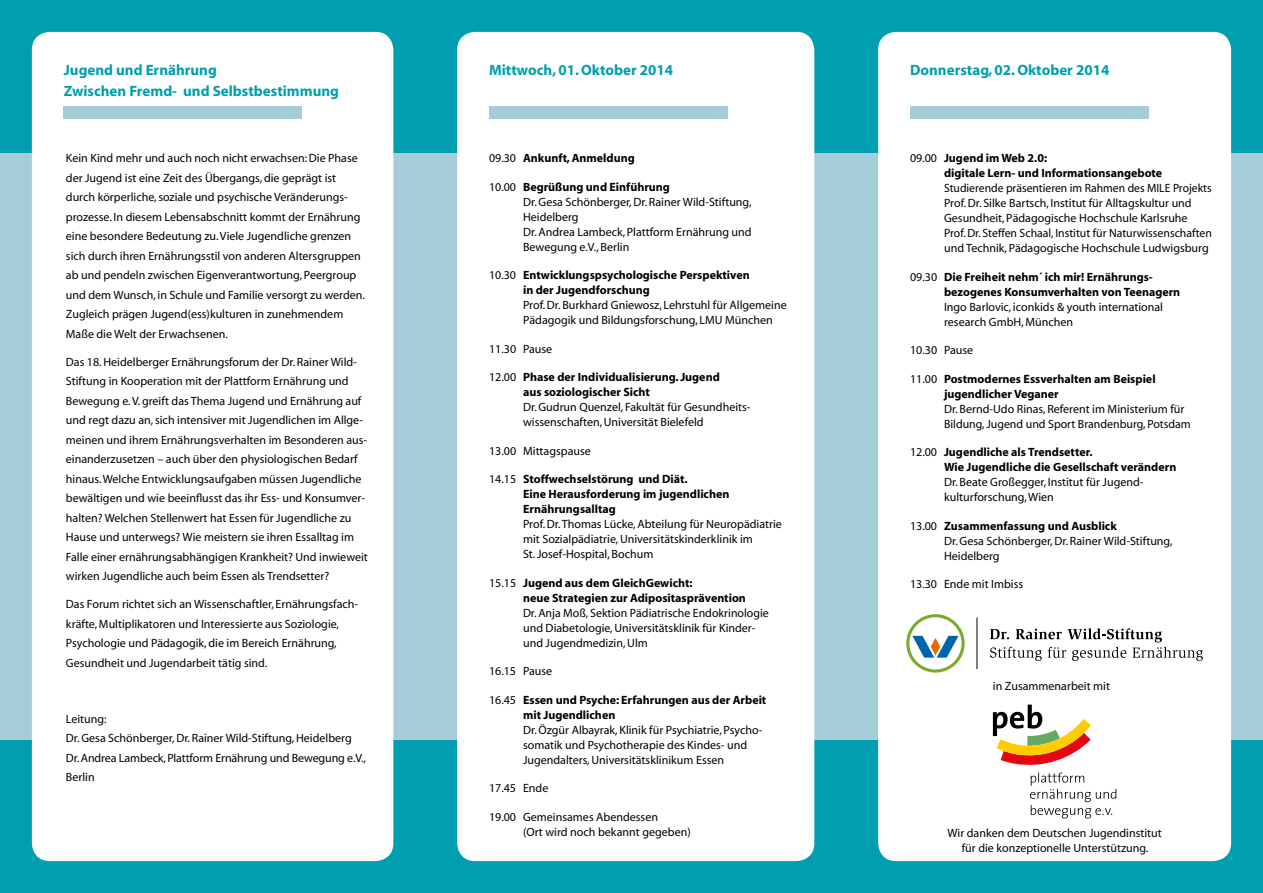
<style>
.page{position:relative;width:1263px;height:893px;background:#009eb0}
.page>*{position:absolute;margin:0;border:0;box-sizing:border-box;transform-origin:0 0}
.t1{font:700 15px/21px "Myriad";color:#009eb0}
.t2{font:12px/19.5px "Myriad";color:#000}
.t3{font:700 12px/15px "Myriad";color:#000}
.s1{font-weight:400}
.s2{font-weight:700}
</style>
<div class="page">
<div style="left:0;top:153px;width:1263px;height:587px;background:#a5cdd8"></div>
<div style="left:32px;top:32px;width:361px;height:829px;background:#fff;border-radius:18px"></div>
<div style="left:457px;top:32px;width:357px;height:829px;background:#fff;border-radius:18px"></div>
<div style="left:878px;top:32px;width:353px;height:829px;background:#fff;border-radius:18px"></div>
<svg style="left:993px;top:705px;width:123px;height:113px"></svg>
<div style="left:64px;top:106px;width:238px;height:13px;background:#a5cdd8"></div>
<svg style="left:990px;top:628px;width:213px;height:33px"></svg>
<hr style="left:977px;top:618px;width:1px;height:51px;background:#000">
<div style="left:906px;top:614px;width:59px;height:59px;border:3px solid #79ac2c;border-radius:50%"></div>
<svg style="left:912px;top:636px;width:46px;height:22px"></svg>
<div style="left:489px;top:106px;width:238px;height:13px;background:#a5cdd8"></div>
<div style="left:910px;top:106px;width:238px;height:13px;background:#a5cdd8"></div>
<p class="t1" style="left:64px;top:60px;width:277px">Jugend und Ernährung<br>Zwischen Fremd- und Selbstbestimmung</p>
<p class="t1" style="left:489px;top:60px;width:186px">Mittwoch, 01. Oktober 2014</p>
<p class="t2" style="left:66px;top:149px;width:301px">Kein Kind mehr und auch noch nicht erwachsen: Die Phase der Jugend ist eine Zeit des Übergangs, die geprägt ist durch körperliche, soziale und psychische Veränderungs&shy;prozesse. In diesem Lebensabschnitt kommt der Ernährung eine besondere Bedeutung zu. Viele Jugendliche grenzen sich durch ihren Ernährungsstil von anderen Altersgruppen ab und pendeln zwischen Eigenverantwortung, Peergroup und dem Wunsch, in Schule und Familie versorgt zu werden.<br>Zugleich prägen Jugend(ess)kulturen in zunehmendem Maße die Welt der Erwachsenen.</p>
<p class="t2" style="left:66px;top:352px;width:303px">Das 18. Heidelberger Ernährungsforum der Dr. Rainer Wild-Stiftung in Kooperation mit der Plattform Ernährung und Bewegung e. V. greift das Thema Jugend und Ernährung auf und regt dazu an, sich intensiver mit Jugendlichen im Allge&shy;meinen und ihrem Ernährungsverhalten im Besonderen aus&shy;einanderzusetzen – auch über den physiologischen Bedarf hinaus. Welche Entwicklungsaufgaben müssen Jugendliche bewältigen und wie beeinflusst das ihr Ess- und Konsumver&shy;halten? Welchen Stellenwert hat Essen für Jugendliche zu Hause und unterwegs? Wie meistern sie ihren Essalltag im Falle einer ernährungsabhängigen Krankheit? Und inwieweit wirken Jugendliche auch beim Essen als Trendsetter?</p>
<p class="t2" style="left:66px;top:595px;width:294px">Das Forum richtet sich an Wissenschaftler, Ernährungsfach&shy;kräfte, Multiplikatoren und Interessierte aus Soziologie, Psychologie und Pädagogik, die im Bereich Ernährung, Gesundheit und Jugendarbeit tätig sind.</p>
<p class="t2" style="left:66px;top:709px;width:302px">Leitung:<br>Dr. Gesa Schönberger, Dr. Rainer Wild-Stiftung, Heidelberg Dr. Andrea Lambeck, Plattform Ernährung und Bewegung e.V., Berlin</p>
<p class="t3" style="left:489px;top:151px;width:147px"><span class="s1">09.30</span> Ankunft, Anmeldung</p>
<p class="t2" style="left:523px;top:180px;width:230px;line-height:15px;text-indent:-34px">10.00 <span class="s2">Begrüßung und Einführung<br></span>Dr. Gesa Schönberger, Dr. Rainer Wild-Stiftung,<br>Heidelberg<br>Dr. Andrea Lambeck, Plattform Ernährung und<br>Bewegung e.V., Berlin</p>
<p class="t3" style="left:523px;top:268px;width:228px;text-indent:-34px"><span class="s1">10.30</span> Entwicklungspsychologische Perspektiven in der Jugendforschung</p>
<p class="t2" style="left:523px;top:298px;width:265px;line-height:15px">Prof. Dr. Burkhard Gniewosz, Lehrstuhl für Allgemeine<br>Pädagogik und Bildungsforschung, LMU München</p>
<p class="t2" style="left:489px;top:339px;width:65px">11.30 Pause</p>
<p class="t3" style="left:523px;top:370px;width:198px;text-indent:-34px"><span class="s1">12.00</span> Phase der Individualisierung. Jugend aus soziologischer Sicht</p>
<p class="t2" style="left:523px;top:400px;width:229px;line-height:15px">Dr. Gudrun Quenzel, Fakultät für Gesundheits&shy;wissenschaften, Universität Bielefeld</p>
<p class="t2" style="left:489px;top:441px;width:103px">13.00 Mittagspause</p>
<p class="t3" style="left:523px;top:472px;width:208px;text-indent:-34px"><span class="s1">14.15</span> Stoffwechselstörung und Diät.<br>Eine Herausforderung im jugendlichen<br>Ernährungsalltag</p>
<p class="t2" style="left:523px;top:517px;width:260px;line-height:15px">Prof. Dr. Thomas Lücke, Abteilung für Neuropädiatrie mit Sozialpädiatrie, Universitätskinderklinik im<br>St. Josef-Hospital, Bochum</p>
<p class="t3" style="left:523px;top:575px;width:224px;text-indent:-34px"><span class="s1">15.15</span> Jugend aus dem GleichGewicht:<br>neue Strategien zur Adipositasprävention</p>
<p class="t2" style="left:523px;top:606px;width:247px;line-height:15px">Dr. Anja Moß, Sektion Pädiatrische Endokrinologie und Diabetologie, Universitätsklinik für Kinder&shy;und Jugendmedizin, Ulm</p>
<p class="t2" style="left:489px;top:662px;width:65px">16.15 Pause</p>
<p class="t3" style="left:523px;top:692px;width:245px;text-indent:-34px"><span class="s1">16.45</span> Essen und Psyche: Erfahrungen aus der Arbeit mit Jugendlichen</p>
<p class="t2" style="left:523px;top:723px;width:241px;line-height:15px">Dr. Özgür Albayrak, Klinik für Psychiatrie, Psycho&shy;somatik und Psychotherapie des Kindes- und<br>Jugendalters, Universitätsklinikum Essen</p>
<p class="t2" style="left:489px;top:779px;width:61px">17.45 Ende</p>
<p class="t2" style="left:523px;top:810px;width:169px;line-height:15px;text-indent:-34px">19.00 Gemeinsames Abendessen<br>(Ort wird noch bekannt gegeben)</p>
<p class="t1" style="left:910px;top:60px;width:201px">Donnerstag, 02. Oktober 2014</p>
<p class="t3" style="left:944px;top:151px;width:220px;text-indent:-34px"><span class="s1">09.00</span> Jugend im Web 2.0:<br>digitale Lern- und Informationsangebote</p>
<p class="t2" style="left:944px;top:181px;width:269px;line-height:15px">Studierende präsentieren im Rahmen des MILE Projekts Prof. Dr. Silke Bartsch, Institut für Alltagskultur und Gesundheit, Pädagogische Hochschule Karlsruhe Prof. Dr. Steffen Schaal, Institut für Naturwissenschaften und Technik, Pädagogische Hochschule Ludwigsburg</p>
<p class="t3" style="left:944px;top:269px;width:238px;text-indent:-34px"><span class="s1">09.30</span> Die Freiheit nehm´ ich mir! Ernährungs&shy;bezogenes Konsumverhalten von Teenagern</p>
<p class="t2" style="left:944px;top:300px;width:221px;line-height:15px">Ingo Barlovic, iconkids &amp; youth international research GmbH, München</p>
<p class="t2" style="left:910px;top:341px;width:65px">10.30 Pause</p>
<p class="t3" style="left:944px;top:371px;width:213px;text-indent:-34px"><span class="s1">11.00</span> Postmodernes Essverhalten am Beispiel jugendlicher Veganer</p>
<p class="t2" style="left:944px;top:402px;width:248px;line-height:15px">Dr. Bernd-Udo Rinas, Referent im Ministerium für<br>Bildung, Jugend und Sport Brandenburg, Potsdam</p>
<p class="t3" style="left:944px;top:445px;width:234px;text-indent:-34px"><span class="s1">12.00</span> Jugendliche als Trendsetter.<br>Wie Jugendliche die Gesellschaft verändern</p>
<p class="t2" style="left:944px;top:475px;width:201px;line-height:15px">Dr. Beate Großegger, Institut für Jugend&shy;kulturforschung, Wien</p>
<p class="t2" style="left:944px;top:519px;width:230px;line-height:15px;text-indent:-34px">13.00 <span class="s2">Zusammenfassung und Ausblick<br></span>Dr. Gesa Schönberger, Dr. Rainer Wild-Stiftung,<br>Heidelberg</p>
<p class="t2" style="left:910px;top:575px;width:115px">13.30 Ende mit Imbiss</p>
<p class="t2" style="left:993px;top:677px;width:119px">in Zusammenarbeit mit</p>
<p class="t2" style="left:947px;top:826px;width:216px;line-height:15px;text-align:center">Wir danken dem Deutschen Jugendinstitut für die konzeptionelle Unterstützung.</p>
</div>
